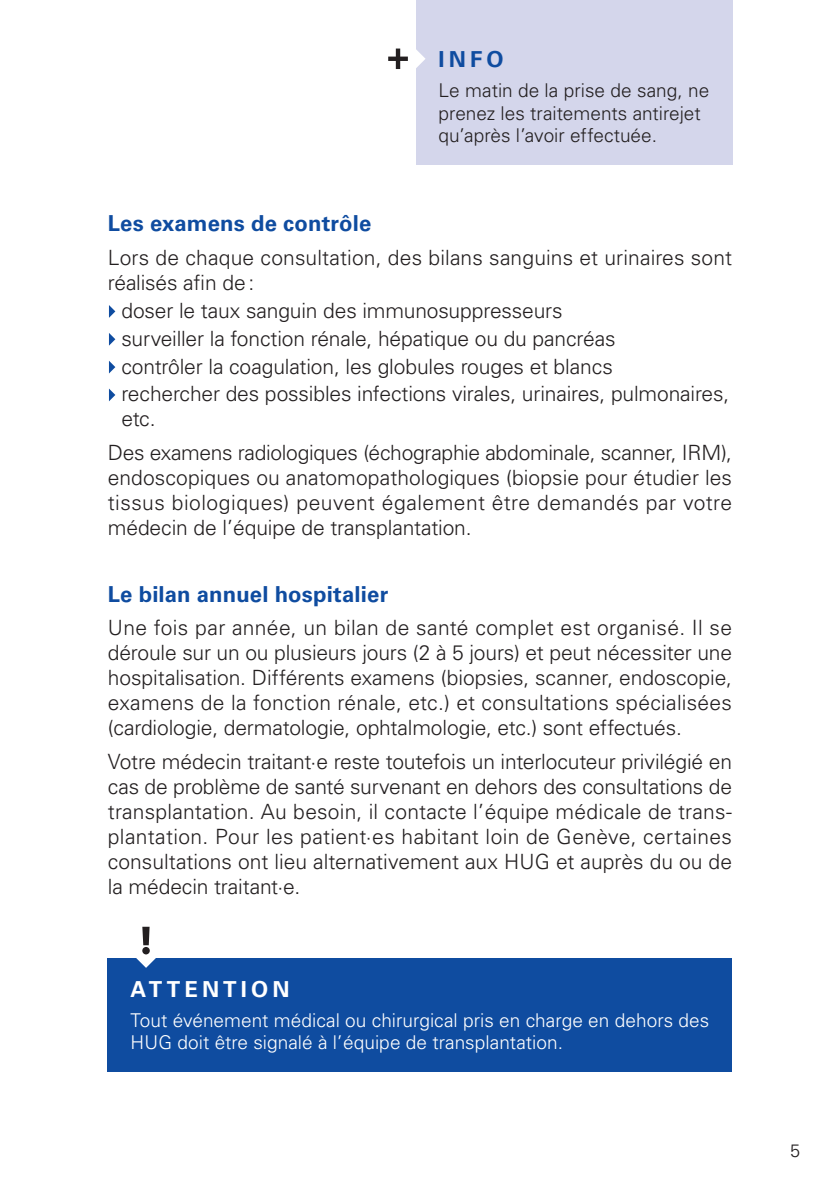
<style>
.page{position:relative;width:840px;height:1191px;background:#fff}
.page>*{position:absolute;margin:0;border:0;box-sizing:border-box;transform-origin:0 0}
.t1{font:700 22px "Univers LT Std";letter-spacing:.01em;color:#0f4ca0}
.t2{font:700 22px "Univers LT Std";letter-spacing:.185em;color:#fff}
.t3{font:300 21px/25px "Univers LT Std";letter-spacing:-.005em;color:#231f20}
.t4{font:300 19px/22px "Univers LT Std";color:#fff}
.t5{font:300 19px/22px "Univers LT Std";color:#231f20}
.t6{font:300 18px "Univers LT Std";color:#231f20}
</style>
<div class="page">
<svg style="left:109px;top:305px;width:6px;height:13px"></svg>
<svg style="left:109px;top:333px;width:6px;height:13px"></svg>
<svg style="left:109px;top:361px;width:6px;height:12px"></svg>
<svg style="left:109px;top:388px;width:6px;height:13px"></svg>
<div style="left:415px;top:0;width:316px;height:164px;background:#d4d6eb"></div>
<svg style="left:388px;top:49px;width:37px;height:20px"></svg>
<div style="left:108px;top:958px;width:623px;height:113px;background:#0f4ca0"></div>
<svg style="left:136px;top:926px;width:20px;height:42px"></svg>
<p class="t1" style="left:438px;top:46px;width:66px">INFO</p>
<p class="t5" style="left:438px;top:80px;width:272px">Le matin de la prise de sang, ne prenez les traitements antirejet qu’après l’avoir effectuée.</p>
<p class="t1" style="left:108px;top:211px;width:265px">Les examens de contrôle</p>
<p class="t3" style="left:108px;top:245px;width:625px">Lors de chaque consultation, des bilans sanguins et urinaires sont réalisés afin de:</p>
<p class="t3" style="left:121px;top:296px;width:609px;line-height:27.8px">doser le taux sanguin des immunosuppresseurs<br>surveiller la fonction rénale, hépatique ou du pancréas<br>contrôler la coagulation, les globules rouges et blancs<br>rechercher des possibles infections virales, urinaires, pulmonaires,</p>
<p class="t3" style="left:108px;top:402px;width:625px;line-height:33.4px;text-indent:14px">etc.<br>Des examens radiologiques (échographie abdominale, scanner, IRM),</p>
<p class="t3" style="left:108px;top:465px;width:625px;text-align:justify">endoscopiques ou anatomopathologiques (biopsie pour étudier les tissus biologiques) peuvent également être demandés par votre médecin de l’équipe de transplantation.</p>
<p class="t1" style="left:108px;top:581px;width:282px">Le bilan annuel hospitalier</p>
<p class="t3" style="left:108px;top:615px;width:625px;text-align:justify">Une fois par année, un bilan de santé complet est organisé. Il se déroule sur un ou plusieurs jours (2 à 5 jours) et peut nécessiter une hospitalisation. Différents examens (biopsies, scanner, endoscopie, examens de la fonction rénale, etc.) et consultations spécialisées (cardiologie, dermatologie, ophtalmologie, etc.) sont effectués.</p>
<p class="t3" style="left:108px;top:749px;width:625px;text-align:justify">Votre médecin traitant·e reste toutefois un interlocuteur privilégié en cas de problème de santé survenant en dehors des consultations de transplantation. Au besoin, il contacte l’équipe médicale de trans&shy;plantation. Pour les patient·es habitant loin de Genève, certaines consultations ont lieu alternativement aux HUG et auprès du ou de la médecin traitant·e.</p>
<p class="t2" style="left:130px;top:976px;width:160px">ATTENTION</p>
<p class="t4" style="left:130px;top:1009px;width:580px">Tout événement médical ou chirurgical pris en charge en dehors des<br>HUG doit être signalé à l’équipe de transplantation.</p>
<p class="t6" style="left:789px;top:1139px;width:12px">5</p>
</div>
